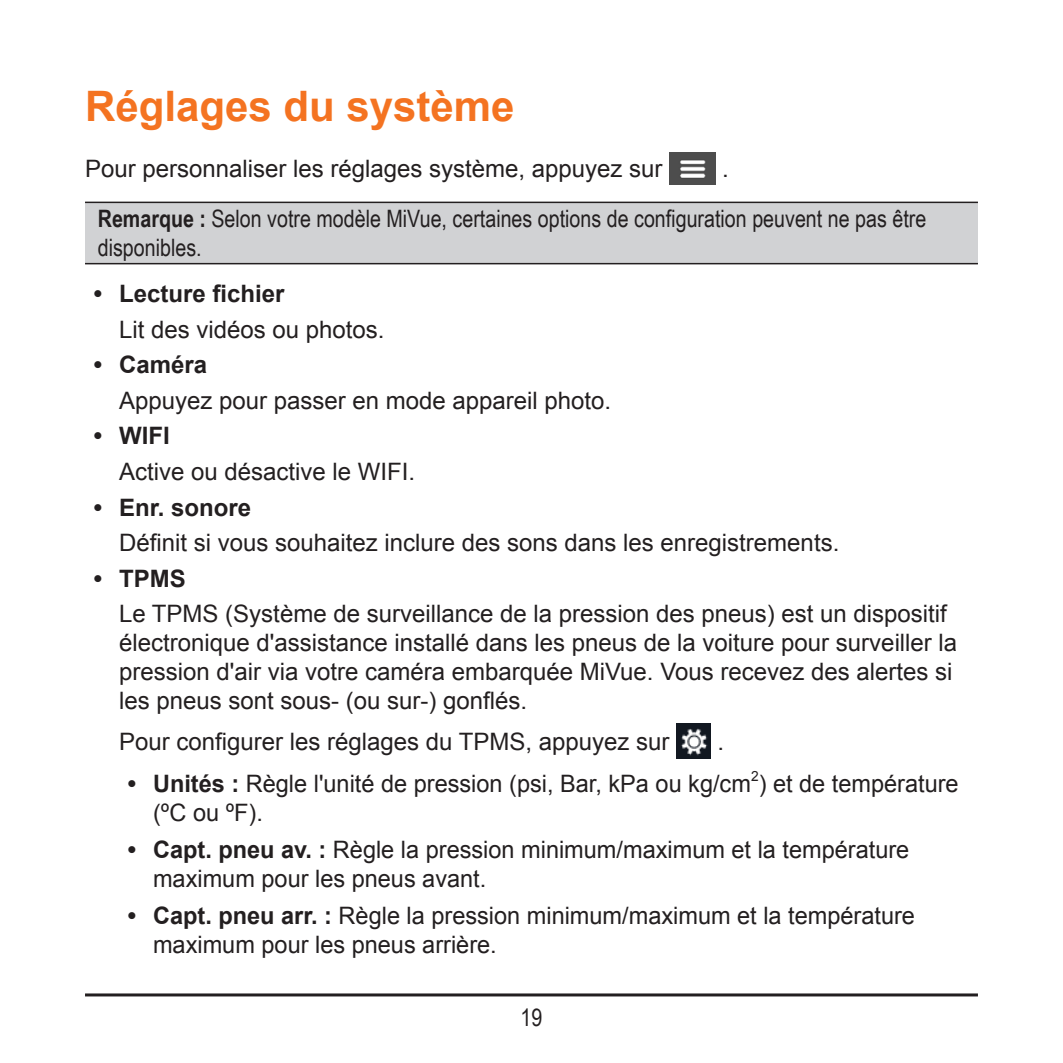
<style>
.page{position:relative;width:1063px;height:1063px;background:#fff}
.page>*{position:absolute;margin:0;border:0;box-sizing:border-box;transform-origin:0 0}
.t1{font:700 42px "Arial";color:#f47321}
.t2{font:24px/35.7px "Arial";color:#231f20}
.t3{font:24px/28.8px "Arial Narrow";color:#231f20}
.t4{font:14.1px "Arial";color:#231f20}
.s1{font-weight:700}
</style>
<div class="page">
<hr style="left:85px;top:993px;width:893px;height:3px;background:#231f20">
<img style="left:669px;top:152px;width:46px;height:33px">
<div style="left:85px;top:202px;width:893px;height:62px;background:#d1d2d4"></div>
<hr style="left:85px;top:202px;width:893px;height:1px;background:#231f20">
<hr style="left:85px;top:263px;width:893px;height:1px;background:#231f20">
<img style="left:676px;top:724px;width:35px;height:34px">
<h1 class="t1" style="left:85px;top:79px;width:431px">Réglages du système</h1>
<p class="t2" style="left:85px;top:151px;width:579px">Pour personnaliser les réglages système, appuyez sur</p>
<p class="t2" style="left:722px;top:151px;width:8px">.</p>
<p class="t3" style="left:98px;top:203px;width:830px"><span class="s1">Remarque :</span> Selon votre modèle MiVue, certaines options de configuration peuvent ne pas être disponibles.</p>
<p class="t2" style="left:119px;top:276px;width:267px;text-indent:-26px">● <span class="s1">Lecture fichier<br></span>Lit des vidéos ou photos.</p>
<p class="t2" style="left:119px;top:347px;width:494px;text-indent:-26px">● <span class="s1">Caméra<br></span>Appuyez pour passer en mode appareil photo.</p>
<p class="t2" style="left:119px;top:418px;width:298px;text-indent:-26px">● <span class="s1">WIFI<br></span>Active ou désactive le WIFI.</p>
<p class="t2" style="left:119px;top:490px;width:722px;text-indent:-26px">● <span class="s1">Enr. sonore<br></span>Définit si vous souhaitez inclure des sons dans les enregistrements.</p>
<p class="t2" style="left:119px;top:561px;width:829px;text-indent:-26px">● <span class="s1">TPMS<br></span>Le TPMS (Système de surveillance de la pression des pneus) est un dispositif</p>
<p class="t2" style="left:119px;top:629px;width:840px;line-height:28.8px">électronique d'assistance installé dans les pneus de la voiture pour surveiller la pression d'air via votre caméra embarquée MiVue. Vous recevez des alertes si les pneus sont sous- (ou sur-) gonflés.</p>
<p class="t2" style="left:119px;top:724px;width:552px">Pour configurer les réglages du TPMS, appuyez sur</p>
<p class="t2" style="left:717px;top:724px;width:8px">.</p>
<p class="t2" style="left:128px;top:766px;width:833px">● <span class="s1">Unités :</span> Règle l'unité de pression (psi, Bar, kPa ou kg/cm ) et de température</p>
<p class="t4" style="left:751px;top:767px;width:9px">2</p>
<p class="t2" style="left:153px;top:795px;width:111px">(ºC ou ºF).</p>
<p class="t2" style="left:153px;top:836px;width:758px;line-height:28.8px;text-indent:-26px">● <span class="s1">Capt. pneu av. :</span> Règle la pression minimum/maximum et la température maximum pour les pneus avant.</p>
<p class="t2" style="left:153px;top:902px;width:763px;line-height:28.8px;text-indent:-26px">● <span class="s1">Capt. pneu arr. :</span> Règle la pression minimum/maximum et la température maximum pour les pneus arrière.</p>
<p class="t3" style="left:521px;top:1002px;width:23px">19</p>
</div>
